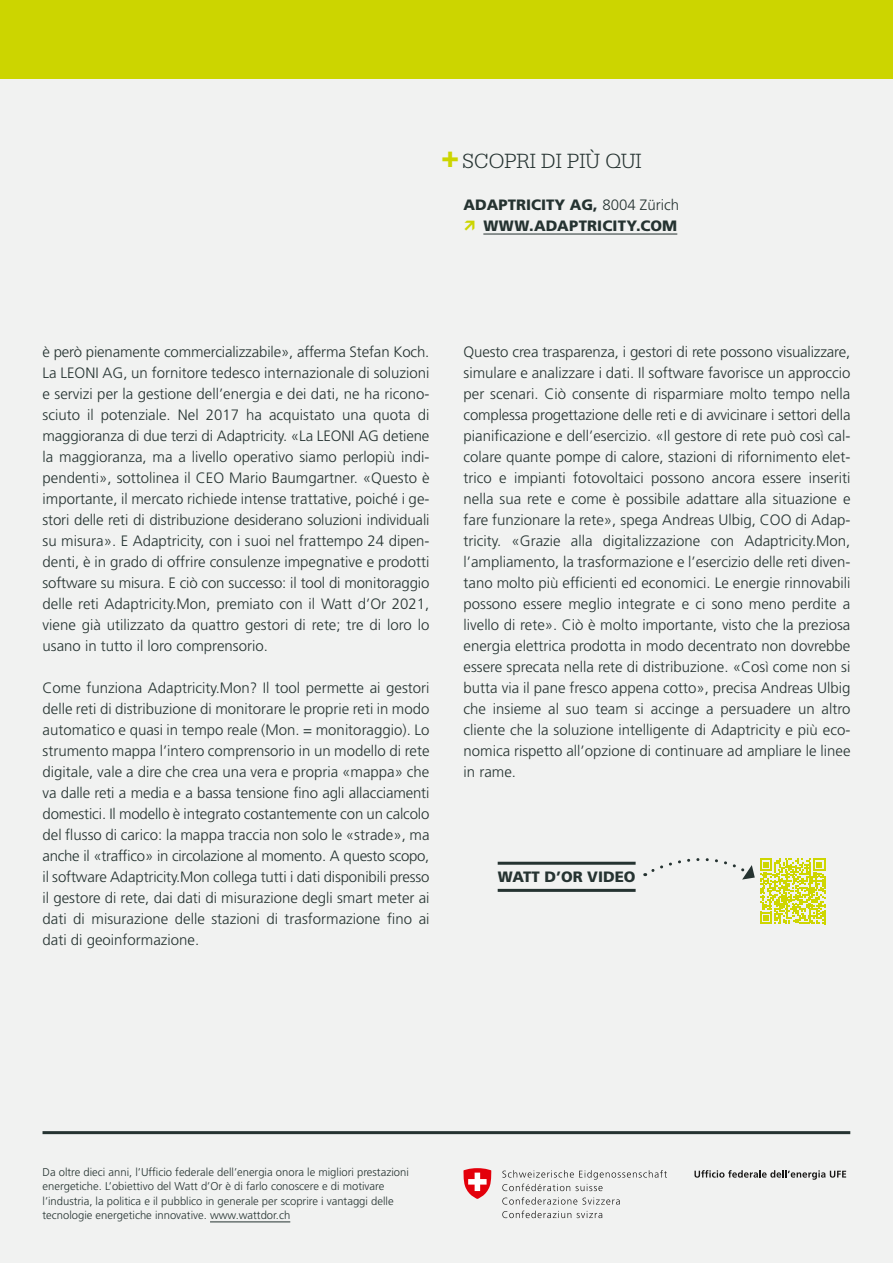
<style>
.page{position:relative;width:893px;height:1263px;background:#f1f2f1}
.page>*{position:absolute;margin:0;border:0;box-sizing:border-box;transform-origin:0 0}
.t1{font:300 21.75px "Serifa Std";color:#253331}
.t2{font:300 15px/21px "Frutiger LT Std";color:#253331;text-align:justify}
.t3{font:900 15px/21px "Frutiger LT Std";color:#253331;text-align:right}
.t4{font:300 11.25px/14.2px "Frutiger LT Std";color:#253331}
.s1{font-family:"Frutiger LT Std";font-weight:900;font-size:30.3px;color:#ccd500}
.s2{font-weight:300}
</style>
<div class="page">
<div style="left:0;top:0;width:893px;height:78px;background:#ccd500"></div>
<hr style="left:43px;top:1131px;width:807px;height:3px;background:#253331">
<hr style="left:498px;top:862px;width:138px;height:3px;background:#253331">
<hr style="left:498px;top:889px;width:138px;height:3px;background:#253331">
<svg style="left:694px;top:1170px;width:152px;height:10px"></svg>
<svg style="left:502px;top:1170px;width:165px;height:21px"></svg>
<svg style="left:502px;top:1197px;width:118px;height:21px"></svg>
<svg style="left:463px;top:1168px;width:29px;height:31px"></svg>
<hr style="left:210px;top:1221px;width:80px;height:1px;background:#253331">
<hr style="left:483px;top:234px;width:194px;height:1px;background:#253331">
<svg style="left:645px;top:858px;width:180px;height:66px"></svg>
<h1 class="t1" style="left:441px;top:149px;width:202px"><span class="s1">+</span> SCOPRI DI PIÙ QUI</h1>
<p class="t3" style="left:463px;top:194px;width:217px">ADAPTRICITY AG, <span class="s2">8004 Zürich<br></span>WWW.ADAPTRICITY.COM</p>
<p class="t2" style="left:43px;top:342px;width:388px">è però pienamente commercializzabile», afferma Stefan Koch.<br>La LEONI AG, un fornitore tedesco internazionale di soluzioni e servizi per la gestione dell’energia e dei dati, ne ha ricono&shy;sciuto il potenziale. Nel 2017 ha acquistato una quota di maggioranza di due terzi di Adaptricity. «La LEONI AG detiene la maggioranza, ma a livello operativo siamo perlopiù indi&shy;pendenti», sottolinea il CEO Mario Baumgartner. «Questo è importante, il mercato richiede intense trattative, poiché i ge&shy;stori delle reti di distribuzione desiderano soluzioni individuali su misura». E Adaptricity, con i suoi nel frattempo 24 dipen&shy;denti, è in grado di offrire consulenze impegnative e prodotti software su misura. E ciò con successo: il tool di monitoraggio delle reti Adaptricity.Mon, premiato con il Watt d’Or 2021, viene già utilizzato da quattro gestori di rete; tre di loro lo usano in tutto il loro comprensorio.</p>
<p class="t2" style="left:43px;top:678px;width:388px">Come funziona Adaptricity.Mon? Il tool permette ai gestori delle reti di distribuzione di monitorare le proprie reti in modo automatico e quasi in tempo reale (Mon. = monitoraggio). Lo strumento mappa l’intero comprensorio in un modello di rete digitale, vale a dire che crea una vera e propria «mappa» che va dalle reti a media e a bassa tensione fino agli allacciamenti domestici. Il modello è integrato costantemente con un calcolo del flusso di carico: la mappa traccia non solo le «strade», ma anche il «traffico» in circolazione al momento. A questo scopo, il software Adaptricity.Mon collega tutti i dati disponibili presso il gestore di rete, dai dati di misurazione degli smart meter ai dati di misurazione delle stazioni di trasformazione fino ai dati di geoinformazione.</p>
<p class="t2" style="left:463px;top:342px;width:388px">Questo crea trasparenza, i gestori di rete possono visualizzare, simulare e analizzare i dati. Il software favorisce un approccio per scenari. Ciò consente di risparmiare molto tempo nella complessa progettazione delle reti e di avvicinare i settori della pianificazione e dell’esercizio. «Il gestore di rete può così cal&shy;colare quante pompe di calore, stazioni di rifornimento elet&shy;trico e impianti fotovoltaici possono ancora essere inseriti nella sua rete e come è possibile adattare alla situazione e fare funzionare la rete», spega Andreas Ulbig, COO di Adap&shy;tricity. «Grazie alla digitalizzazione con Adaptricity.Mon, l’ampliamento, la trasformazione e l’esercizio delle reti diven&shy;tano molto più efficienti ed economici. Le energie rinnovabili possono essere meglio integrate e ci sono meno perdite a livello di rete». Ciò è molto importante, visto che la preziosa energia elettrica prodotta in modo decentrato non dovrebbe essere sprecata nella rete di distribuzione. «Così come non si butta via il pane fresco appena cotto», precisa Andreas Ulbig che insieme al suo team si accinge a persuadere un altro cliente che la soluzione intelligente di Adaptricity e più eco&shy;nomica rispetto all’opzione di continuare ad ampliare le linee in rame.</p>
<p class="t3" style="left:498px;top:867px;width:139px">WATT D’OR VIDEO</p>
<p class="t4" style="left:43px;top:1165px;width:368px">Da oltre dieci anni, l’Ufficio federale dell’energia onora le migliori prestazioni energetiche. L’obiettivo del Watt d’Or è di farlo conoscere e di motivare l’industria, la politica e il pubblico in generale per scoprire i vantaggi delle tecnologie energetiche innovative. www.wattdor.ch</p>
</div>
